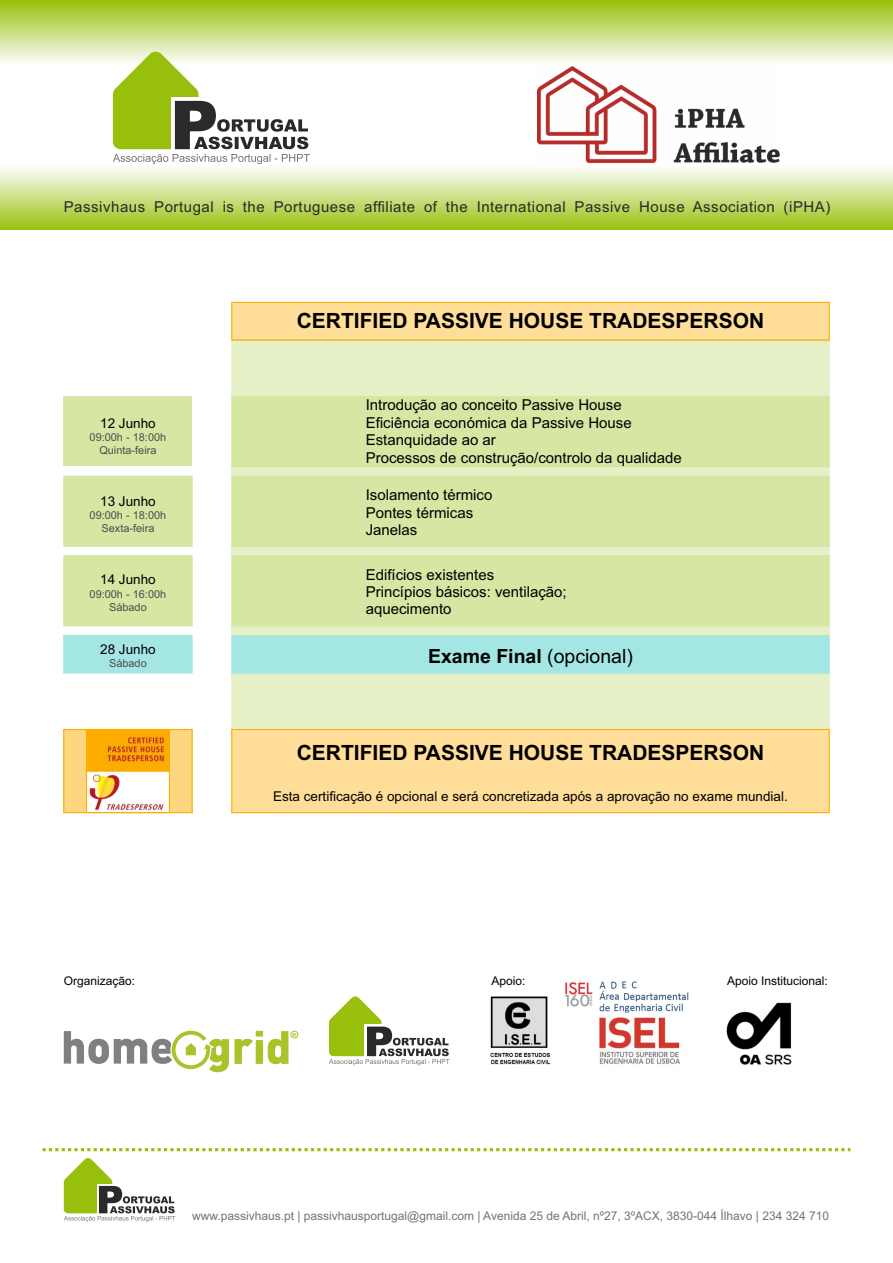
<style>
.page{position:relative;width:893px;height:1263px;background:#fff}
.page>*{position:absolute;margin:0;border:0;box-sizing:border-box;transform-origin:0 0}
.t1{font:700 21px "Arial";color:#000}
.t2{font:700 19.5px "Arial";color:#000}
.t3{font:15px/17.5px "Arial";color:#000}
.t4{font:15px "Arial";letter-spacing:.035em;color:#2b2929}
.t5{font:13.5px "Arial";color:#000}
.t6{font:12px "Arial";color:#737370}
.t7{font:12px "Arial";color:#000}
.t8{font:10.95px/12.9px "Arial";color:#4d4d4d;text-align:center}
.t9{font:700 5.55px "Arial";color:#abc229}
.s1{font-weight:400}
</style>
<div class="page">
<img style="left:490px;top:981px;width:199px;height:84px">
<div style="left:64px;top:397px;width:128px;height:69px;background:#d6e6a3"></div>
<svg style="left:63px;top:728px;width:130px;height:86px;background:#fed785"></svg>
<div style="left:63px;top:729px;width:130px;height:84px;border:1px solid #f7ad00"></div>
<div style="left:63px;top:555px;width:130px;height:72px;background:#d6e6a3"></div>
<div style="left:63px;top:634px;width:130px;height:40px;background:#a3e6e3"></div>
<svg style="left:43px;top:1148px;width:807px;height:3px"></svg>
<div style="left:0;top:0;width:893px;height:64px;background:linear-gradient(to bottom,#98c00b,#fafcf5)"></div>
<div style="left:0;top:166px;width:893px;height:64px;background:linear-gradient(to bottom,#fdfefc,#9bc213)"></div>
<img style="left:538px;top:66px;width:242px;height:97px">
<svg style="left:113px;top:51px;width:197px;height:113px"></svg>
<svg style="left:64px;top:1158px;width:111px;height:64px"></svg>
<div style="left:63px;top:475px;width:130px;height:72px;background:#d6e6a3"></div>
<img style="left:88px;top:731px;width:80px;height:80px">
<div style="left:86px;top:729px;width:84px;height:84px;border:1px solid #ffad00"></div>
<svg style="left:231px;top:301px;width:599px;height:427px;background:#dae8b2"></svg>
<div style="left:231px;top:728px;width:599px;height:86px;background:#ffde99"></div>
<div style="left:231px;top:729px;width:599px;height:84px;border:1px solid #ffad00"></div>
<img style="left:726px;top:1002px;width:66px;height:63px">
<svg style="left:329px;top:996px;width:121px;height:69px"></svg>
<div style="left:291px;top:1031px;width:7px;height:7px;border:1px solid #abc229;border-radius:50%"></div>
<svg style="left:64px;top:1030px;width:224px;height:42px"></svg>
<p class="t4" style="left:64px;top:201px;width:768px">Passivhaus Portugal is the Portuguese affiliate of the International Passive House Association (iPHA)</p>
<p class="t5" style="left:100px;top:418px;width:57px">12 Junho</p>
<p class="t8" style="left:90px;top:432px;width:78px">09:00h - 18:00h<br>Quinta-feira</p>
<p class="t5" style="left:100px;top:496px;width:57px">13 Junho</p>
<p class="t8" style="left:90px;top:510px;width:78px">09:00h - 18:00h<br>Sexta-feira</p>
<p class="t5" style="left:100px;top:574px;width:57px">14 Junho</p>
<p class="t8" style="left:90px;top:588px;width:78px">09:00h - 16:00h<br>Sábado</p>
<p class="t5" style="left:100px;top:644px;width:57px">28 Junho</p>
<p class="t8" style="left:109px;top:658px;width:39px">Sábado</p>
<p class="t7" style="left:64px;top:977px;width:73px">Organização:</p>
<h1 class="t1" style="left:297px;top:313px;width:469px">CERTIFIED PASSIVE HOUSE TRADESPERSON</h1>
<p class="t3" style="left:366px;top:397px;width:317px">Introdução ao conceito Passive House Eficiência económica da Passive House Estanquidade ao ar<br>Processos de construção/controlo da qualidade</p>
<p class="t3" style="left:366px;top:488px;width:128px">Isolamento térmico<br>Pontes térmicas<br>Janelas</p>
<p class="t3" style="left:366px;top:567px;width:202px">Edifícios existentes<br>Princípios básicos: ventilação; aquecimento</p>
<h2 class="t2" style="left:428px;top:649px;width:206px">Exame Final <span class="s1">(opcional)</span></h2>
<h1 class="t1" style="left:297px;top:745px;width:469px">CERTIFIED PASSIVE HOUSE TRADESPERSON</h1>
<p class="t5" style="left:273px;top:791px;width:516px">Esta certificação é opcional e será concretizada após a aprovação no exame mundial.</p>
<p class="t9" style="left:293px;top:1032px;width:5px">R</p>
<p class="t7" style="left:491px;top:977px;width:36px">Apoio:</p>
<p class="t7" style="left:727px;top:976px;width:102px">Apoio Institucional:</p>
<p class="t6" style="left:192px;top:1212px;width:639px">www.passivhaus.pt | passivhausportugal@gmail.com | Avenida 25 de Abril, nº27, 3ºACX, 3830-044 Ílhavo | 234 324 710</p>
</div>
